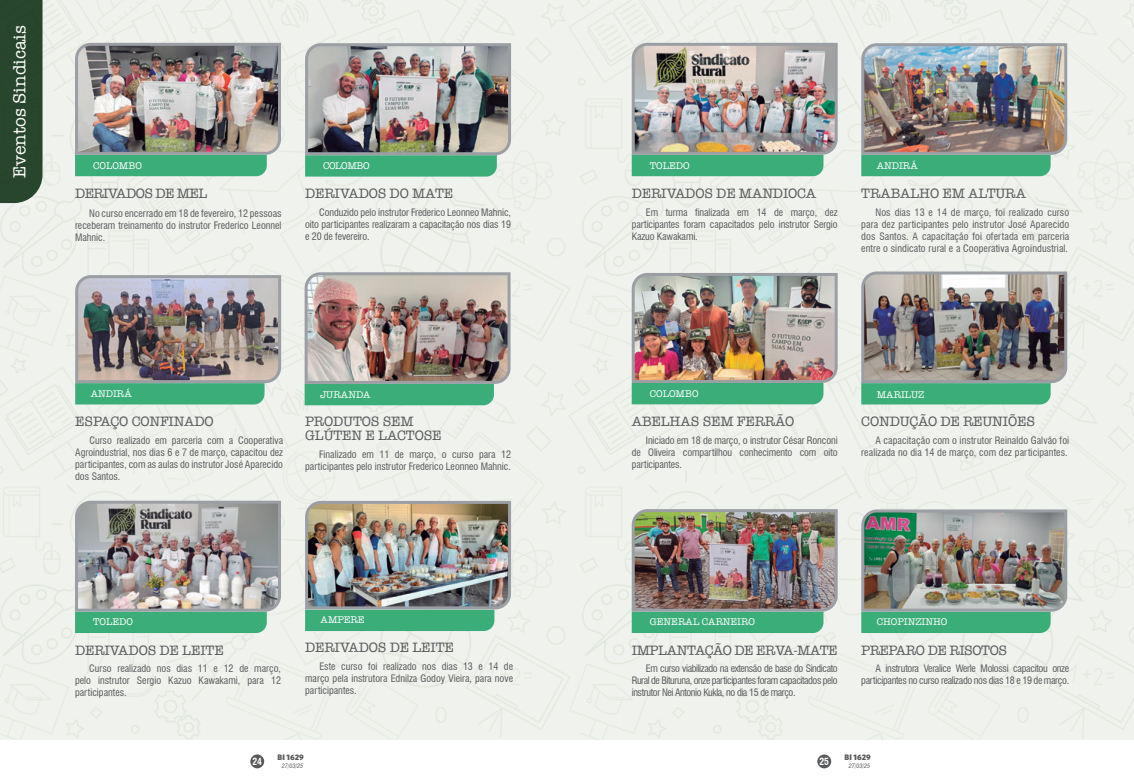
<style>
.page{position:relative;width:1134px;height:780px;background:#fff}
.page>*{position:absolute;margin:0;border:0;box-sizing:border-box;transform-origin:0 0}
.t1{font:18px "American Typewriter";color:#fff}
.t2{font:14px/14px "American Typewriter";letter-spacing:-.01em;color:#58595b}
.t3{font:14px "American Typewriter";letter-spacing:-.03em;color:#58595b}
.t4{font:14px "American Typewriter";letter-spacing:-.04em;color:#58595b}
.t5{font:condensed 10px/12px "Swiss 721 BT";color:#58595b;text-align:justify}
.t6{font:condensed 10px/12px "Swiss 721 BT";letter-spacing:-.03em;color:#58595b;text-align:right}
.t7{font:10px "American Typewriter";color:#fff}
.t8{font:10px "American Typewriter";letter-spacing:-.04em;color:#fff}
.t9{font:700 condensed 9.6px "Swiss 721 BT";color:#fff}
.t10{font:900 8px "Whitney HTF";color:#58595b}
.t11{font:italic condensed 6px "Swiss 721 BT";color:#58595b}
</style>
<div class="page">
<img style="left:0;top:0;width:1134px;height:739px">
<div style="left:0;top:0;width:43px;height:203px;background:#28462d"></div>
<img style="left:74px;top:41px;width:208px;height:135px">
<img style="left:304px;top:499px;width:209px;height:132px">
<img style="left:304px;top:42px;width:209px;height:134px">
<img style="left:74px;top:273px;width:209px;height:131px">
<img style="left:74px;top:499px;width:208px;height:134px">
<img style="left:303px;top:271px;width:209px;height:134px">
<img style="left:630px;top:41px;width:209px;height:135px">
<img style="left:860px;top:42px;width:209px;height:134px">
<img style="left:630px;top:271px;width:209px;height:133px">
<img style="left:860px;top:270px;width:209px;height:134px">
<img style="left:630px;top:507px;width:209px;height:126px">
<img style="left:860px;top:508px;width:209px;height:125px">
<div style="left:250px;top:754px;width:14px;height:14px;background:#58595b;border-radius:50%"></div>
<div style="left:817px;top:754px;width:14px;height:14px;background:#58595b;border-radius:50%"></div>
<h1 class="t1" style="left:6px;top:178px;width:154px;rotate:-90deg">Eventos Sindicais</h1>
<p class="t7" style="left:93px;top:158px;width:50px">COLOMBO</p>
<h2 class="t4" style="left:75px;top:182px;width:134px">DERIVADOS DE MEL</h2>
<p class="t5" style="left:75px;top:207px;width:208px;text-indent:14px">No curso encerrado em 18 de fevereiro, 12 pessoas receberam treinamento do instrutor Frederico Leonnel Mahnic.</p>
<p class="t8" style="left:323px;top:158px;width:48px">COLOMBO</p>
<h2 class="t2" style="left:305px;top:186px;width:150px">DERIVADOS DO MATE</h2>
<p class="t5" style="left:305px;top:206px;width:207px;text-indent:14px">Conduzido pelo instrutor Frederico Leonneo Mahnic, oito participantes realizaram a capacitação nos dias 19 e 20 de fevereiro.</p>
<p class="t7" style="left:91px;top:386px;width:43px">ANDIRÁ</p>
<h2 class="t2" style="left:75px;top:414px;width:140px">ESPAÇO CONFINADO</h2>
<p class="t5" style="left:75px;top:434px;width:209px;text-indent:14px">Curso realizado em parceria com a Cooperativa Agroindustrial, nos dias 6 e 7 de março, capacitou dez participantes, com as aulas do instrutor José Aparecido dos Santos.</p>
<p class="t7" style="left:320px;top:387px;width:52px">JURANDA</p>
<h2 class="t2" style="left:305px;top:414px;width:138px">PRODUTOS SEM<br>GLÚTEN E LACTOSE</h2>
<p class="t5" style="left:305px;top:448px;width:207px;text-align:right">Finalizado em 11 de março, o curso para 12 participantes pelo instrutor Frederico Leonneo Mahnic.</p>
<p class="t7" style="left:650px;top:158px;width:41px">TOLEDO</p>
<p class="t7" style="left:877px;top:158px;width:43px">ANDIRÁ</p>
<h2 class="t2" style="left:632px;top:186px;width:186px">DERIVADOS DE MANDIOCA</h2>
<p class="t5" style="left:632px;top:206px;width:207px;text-indent:14px">Em turma finalizada em 14 de março, dez participantes foram capacitados pelo instrutor Sergio Kazuo Kawakami.</p>
<h2 class="t2" style="left:861px;top:186px;width:166px">TRABALHO EM ALTURA</h2>
<p class="t5" style="left:861px;top:206px;width:209px;text-indent:14px">Nos dias 13 e 14 de março, foi realizado curso para dez participantes pelo instrutor José Aparecido dos Santos. A capacitação foi ofertada em parceria entre o sindicato rural e a Cooperativa Agroindustrial.</p>
<p class="t7" style="left:650px;top:386px;width:50px">COLOMBO</p>
<p class="t7" style="left:877px;top:387px;width:49px">MARILUZ</p>
<h2 class="t2" style="left:632px;top:414px;width:164px">ABELHAS SEM FERRÃO</h2>
<p class="t5" style="left:632px;top:434px;width:207px;text-indent:14px">Iniciado em 18 de março, o instrutor César Ronconi de Oliveira compartilhou conhecimento com oito participantes.</p>
<h2 class="t2" style="left:861px;top:414px;width:175px">CONDUÇÃO DE REUNIÕES</h2>
<p class="t5" style="left:861px;top:434px;width:209px;text-align:right">A capacitação com o instrutor Reinaldo Galvão foi realizada no dia 14 de março, com dez participantes.</p>
<p class="t7" style="left:93px;top:614px;width:41px">TOLEDO</p>
<h2 class="t2" style="left:75px;top:642px;width:150px">DERIVADOS DE LEITE</h2>
<p class="t5" style="left:75px;top:662px;width:207px;text-indent:14px">Curso realizado nos dias 11 e 12 de março, pelo instrutor Sergio Kazuo Kawakami, para 12 participantes.</p>
<p class="t7" style="left:321px;top:612px;width:46px">AMPERE</p>
<h2 class="t2" style="left:305px;top:640px;width:150px">DERIVADOS DE LEITE</h2>
<p class="t5" style="left:305px;top:660px;width:209px;text-indent:14px">Este curso foi realizado nos dias 13 e 14 de março pela instrutora Ednilza Godoy Vieira, para nove participantes.</p>
<p class="t7" style="left:650px;top:614px;width:107px">GENERAL CARNEIRO</p>
<p class="t7" style="left:877px;top:614px;width:72px">CHOPINZINHO</p>
<h2 class="t3" style="left:632px;top:639px;width:207px">IMPLANTAÇÃO DE ERVA-MATE</h2>
<p class="t5" style="left:632px;top:662px;width:207px;text-indent:14px">Em curso viabilizado na extensão de base do Sindicato Rural de Bituruna, onze participantes foram capacitados pelo instrutor Nei Antonio Kukla, no dia 15 de março.</p>
<h2 class="t3" style="left:861px;top:639px;width:147px">PREPARO DE RISOTOS</h2>
<p class="t6" style="left:861px;top:662px;width:209px">A instrutora Veralice Werle Molossi capacitou onze participantes no curso realizado nos dias 18 e 19 de março.</p>
<p class="t10" style="left:278px;top:752px;width:28px">BI 1629</p>
<p class="t11" style="left:282px;top:762px;width:23px">27/03/25</p>
<p class="t9" style="left:252px;top:755px;width:11px">24</p>
<p class="t10" style="left:844px;top:752px;width:28px">BI 1629</p>
<p class="t11" style="left:849px;top:762px;width:23px">27/03/25</p>
<p class="t9" style="left:819px;top:755px;width:11px">25</p>
</div>
